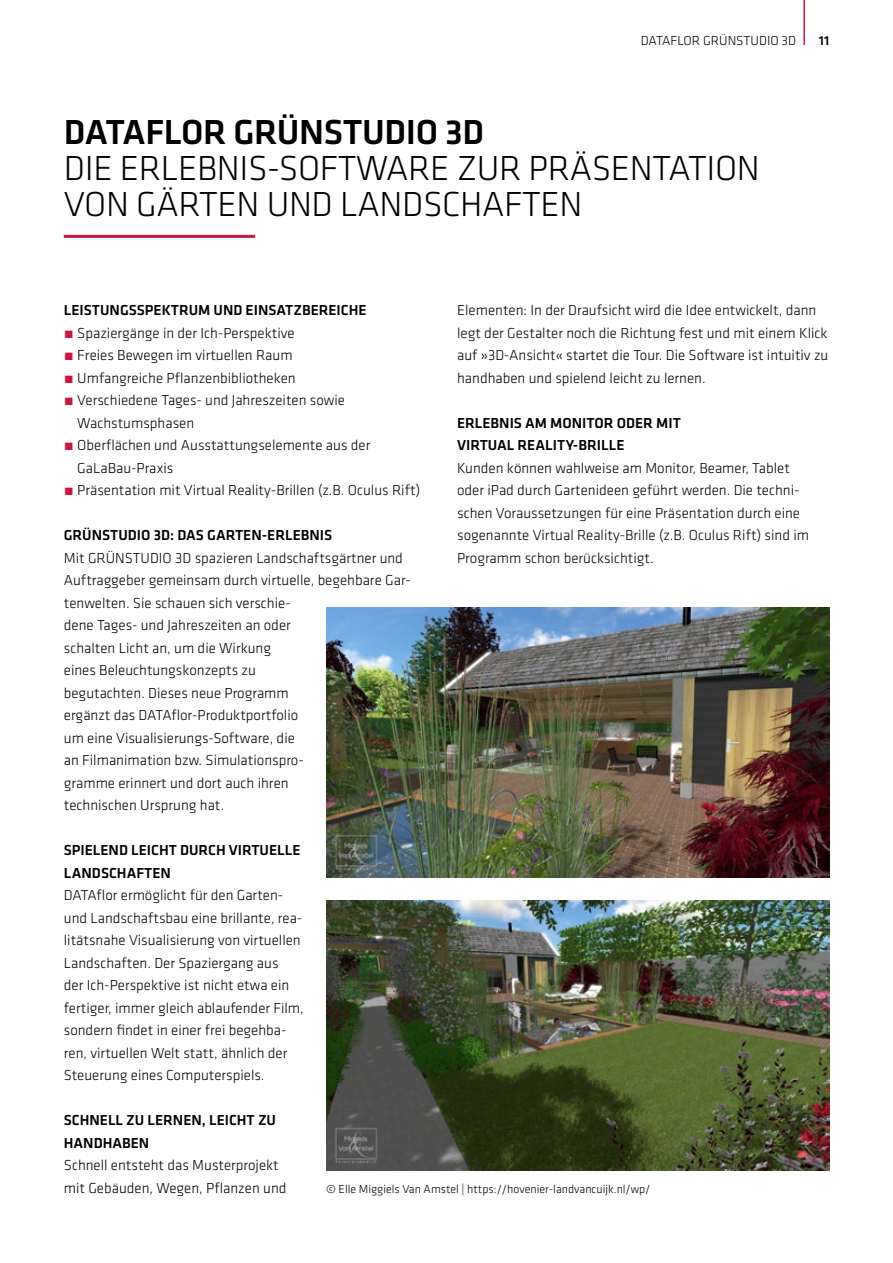
<style>
.page{position:relative;width:893px;height:1263px;background:#fff}
.page>*{position:absolute;margin:0;border:0;box-sizing:border-box;transform-origin:0 0}
.t1{font:300 36px/36px "GC Klavika Fein";letter-spacing:-.01em;color:#000}
.t2{font:500 36px "GC Klavika";letter-spacing:-.01em;color:#000}
.t3{font:300 15px/22.5px "GC Klavika Fein";color:#000}
.t4{font:500 15px/22.5px "GC Klavika";color:#000}
.t5{font:300 13.5px "GC Klavika Fein";color:#000}
.t6{font:500 13.5px "GC Klavika";color:#000}
.t7{font:300 12px "GC Klavika Fein";color:#000}
.s1{color:#cd163f}
</style>
<div class="page">
<hr style="left:803px;top:0;width:2px;height:45px;background:#cd163f">
<hr style="left:64px;top:235px;width:191px;height:3px;background:#cd163f">
<img style="left:326px;top:608px;width:503px;height:270px">
<img style="left:326px;top:900px;width:503px;height:270px">
<p class="t5" style="left:641px;top:32px;width:157px">DATAFLOR GRÜNSTUDIO 3D</p>
<p class="t6" style="left:819px;top:31px;width:12px">11</p>
<h1 class="t2" style="left:64px;top:108px;width:422px">DATAFLOR GRÜNSTUDIO 3D</h1>
<h1 class="t1" style="left:64px;top:150px;width:697px">DIE ERLEBNIS-SOFTWARE ZUR PRÄSENTATION<br>VON GÄRTEN UND LANDSCHAFTEN</h1>
<p class="t3" style="left:457px;top:299px;width:373px">Elementen: In der Draufsicht wird die Idee entwickelt, dann legt der Gestalter noch die Richtung fest und mit einem Klick auf »3D-Ansicht« startet die Tour. Die Software ist intuitiv zu handhaben und spielend leicht zu lernen.</p>
<p class="t4" style="left:457px;top:411px;width:225px">ERLEBNIS AM MONITOR ODER MIT<br>VIRTUAL REALITY-BRILLE</p>
<p class="t3" style="left:457px;top:456px;width:353px">Kunden können wahlweise am Monitor, Beamer, Tablet oder iPad durch Gartenideen geführt werden. Die techni&shy;schen Voraussetzungen für eine Präsentation durch eine sogenannte Virtual Reality-Brille (z.B. Oculus Rift) sind im Programm schon berücksichtigt.</p>
<p class="t4" style="left:64px;top:298px;width:304px">LEISTUNGSSPEKTRUM UND EINSATZBEREICHE</p>
<p class="t3" style="left:64px;top:321px;width:232px"><span class="s1">•</span> Spaziergänge in der Ich-Perspektive</p>
<p class="t3" style="left:64px;top:344px;width:230px"><span class="s1">•</span> Freies Bewegen im virtuellen Raum</p>
<p class="t3" style="left:64px;top:366px;width:233px"><span class="s1">•</span> Umfangreiche Pflanzenbibliotheken</p>
<p class="t3" style="left:77px;top:389px;width:269px;text-indent:-13px"><span class="s1">•</span> Verschiedene Tages- und Jahreszeiten sowie<br>Wachstumsphasen</p>
<p class="t3" style="left:77px;top:434px;width:295px;text-indent:-13px"><span class="s1">•</span> Oberflächen und Ausstattungselemente aus der<br>GaLaBau-Praxis</p>
<p class="t3" style="left:64px;top:479px;width:358px"><span class="s1">•</span> Präsentation mit Virtual Reality-Brillen (z.B. Oculus Rift)</p>
<p class="t4" style="left:64px;top:523px;width:270px">GRÜNSTUDIO 3D: DAS GARTEN-ERLEBNIS</p>
<p class="t3" style="left:64px;top:546px;width:349px">Mit GRÜNSTUDIO 3D spazieren Landschaftsgärtner und Auftraggeber gemeinsam durch virtuelle, begehbare Gar&shy;tenwelten. Sie schauen sich verschie-<br>dene Tages- und Jahreszeiten an oder<br>schalten Licht an, um die Wirkung<br>eines Beleuchtungskonzepts zu<br>begutachten. Dieses neue Programm<br>ergänzt das DATAflor-Produktportfolio<br>um eine Visualisierungs-Software, die<br>an Filmanimation bzw. Simulationspro-<br>gramme erinnert und dort auch ihren<br>technischen Ursprung hat.</p>
<p class="t4" style="left:64px;top:838px;width:238px">SPIELEND LEICHT DURCH VIRTUELLE<br>LANDSCHAFTEN</p>
<p class="t3" style="left:64px;top:884px;width:241px">DATAflor ermöglicht für den Garten&shy;und Landschaftsbau eine brillante, rea&shy;litätsnahe Visualisierung von virtuellen Landschaften. Der Spaziergang aus<br>der Ich-Perspektive ist nicht etwa ein fertiger, immer gleich ablaufender Film, sondern findet in einer frei begehba&shy;ren, virtuellen Welt statt, ähnlich der Steuerung eines Computerspiels.</p>
<p class="t4" style="left:64px;top:1108px;width:214px">SCHNELL ZU LERNEN, LEICHT ZU<br>HANDHABEN</p>
<p class="t3" style="left:64px;top:1154px;width:224px">Schnell entsteht das Musterprojekt mit Gebäuden, Wegen, Pflanzen und</p>
<p class="t7" style="left:326px;top:1181px;width:326px">© Elle Miggiels Van Amstel | https://hovenier-landvancuijk.nl/wp/</p>
</div>
